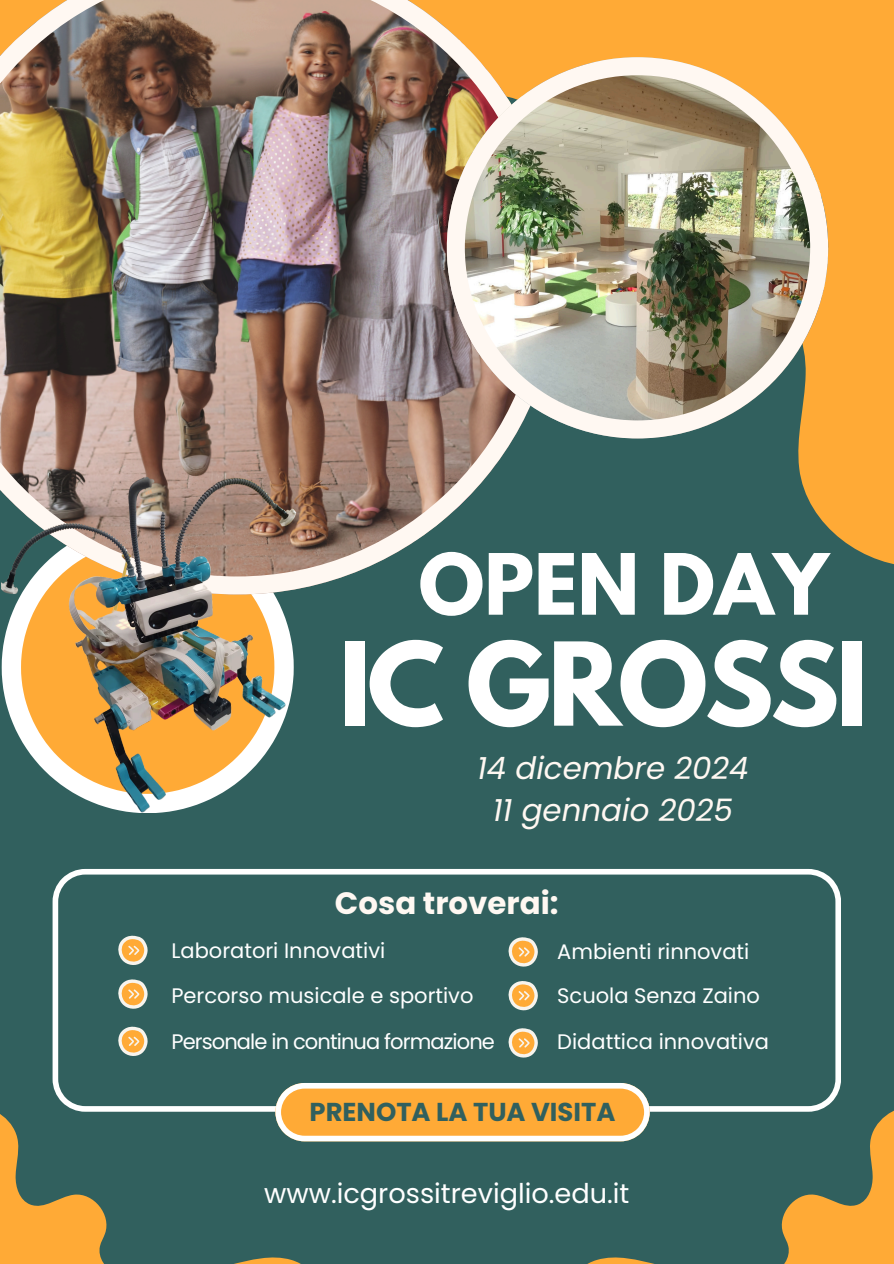
<style>
.page{position:relative;width:894px;height:1264px;background:#fff}
.page>*{position:absolute;margin:0;border:0;box-sizing:border-box;transform-origin:0 0}
.t1{font:700 102.15px "League Spartan";letter-spacing:-.03em;color:#fff}
.t2{font:700 74.7px "League Spartan";color:#fff}
.t3{font:italic 30.9px/42.3px "Poppins";color:#fff8f2;text-align:center}
.t4{font:700 30.9px "Poppins";color:#fff8f2}
.t5{font:27.15px "Poppins";color:#fff}
.t6{font:700 25.8px "Poppins";color:#31605e}
.t7{font:21px "Poppins";color:#fff}
.t8{font:21px "Poppins";letter-spacing:-.04em;color:#fff}
</style>
<div class="page">
<div style="left:0;top:0;width:893px;height:1263px;background:#31605e"></div>
<svg style="left:53px;top:869px;width:787px;height:236px"></svg>
<svg style="left:275px;top:1082px;width:374px;height:59px"></svg>
<svg style="left:0;top:1105px;width:330px;height:158px"></svg>
<svg style="left:557px;top:1105px;width:336px;height:158px"></svg>
<svg style="left:117px;top:935px;width:31px;height:31px"></svg>
<svg style="left:117px;top:979px;width:31px;height:31px"></svg>
<svg style="left:117px;top:1026px;width:31px;height:31px"></svg>
<svg style="left:507px;top:937px;width:31px;height:31px"></svg>
<svg style="left:507px;top:980px;width:31px;height:32px"></svg>
<svg style="left:507px;top:1028px;width:31px;height:31px"></svg>
<svg style="left:559px;top:0;width:334px;height:564px;fill:#ffaa36"></svg>
<img style="left:0;top:0;width:558px;height:590px">
<img style="left:446px;top:57px;width:381px;height:381px">
<img style="left:2px;top:442px;width:314px;height:371px">
<h2 class="t2" style="left:418px;top:547px;width:411px">OPEN DAY</h2>
<h1 class="t1" style="left:338px;top:633px;width:530px">IC GROSSI</h1>
<h3 class="t3" style="left:477px;top:747px;width:273px">14 dicembre 2024<br>11 gennaio 2025</h3>
<p class="t4" style="left:335px;top:881px;width:225px">Cosa troverai:</p>
<p class="t7" style="left:171px;top:935px;width:215px">Laboratori Innovativi</p>
<p class="t7" style="left:171px;top:981px;width:303px">Percorso musicale e sportivo</p>
<p class="t8" style="left:171px;top:1026px;width:325px">Personale in continua formazione</p>
<p class="t7" style="left:557px;top:937px;width:194px">Ambienti rinnovati</p>
<p class="t7" style="left:557px;top:981px;width:204px">Scuola Senza Zaino</p>
<p class="t7" style="left:557px;top:1026px;width:213px">Didattica innovativa</p>
<h4 class="t6" style="left:309px;top:1093px;width:307px">PRENOTA LA TUA VISITA</h4>
<p class="t5" style="left:264px;top:1174px;width:367px">www.icgrossitreviglio.edu.it</p>
</div>
